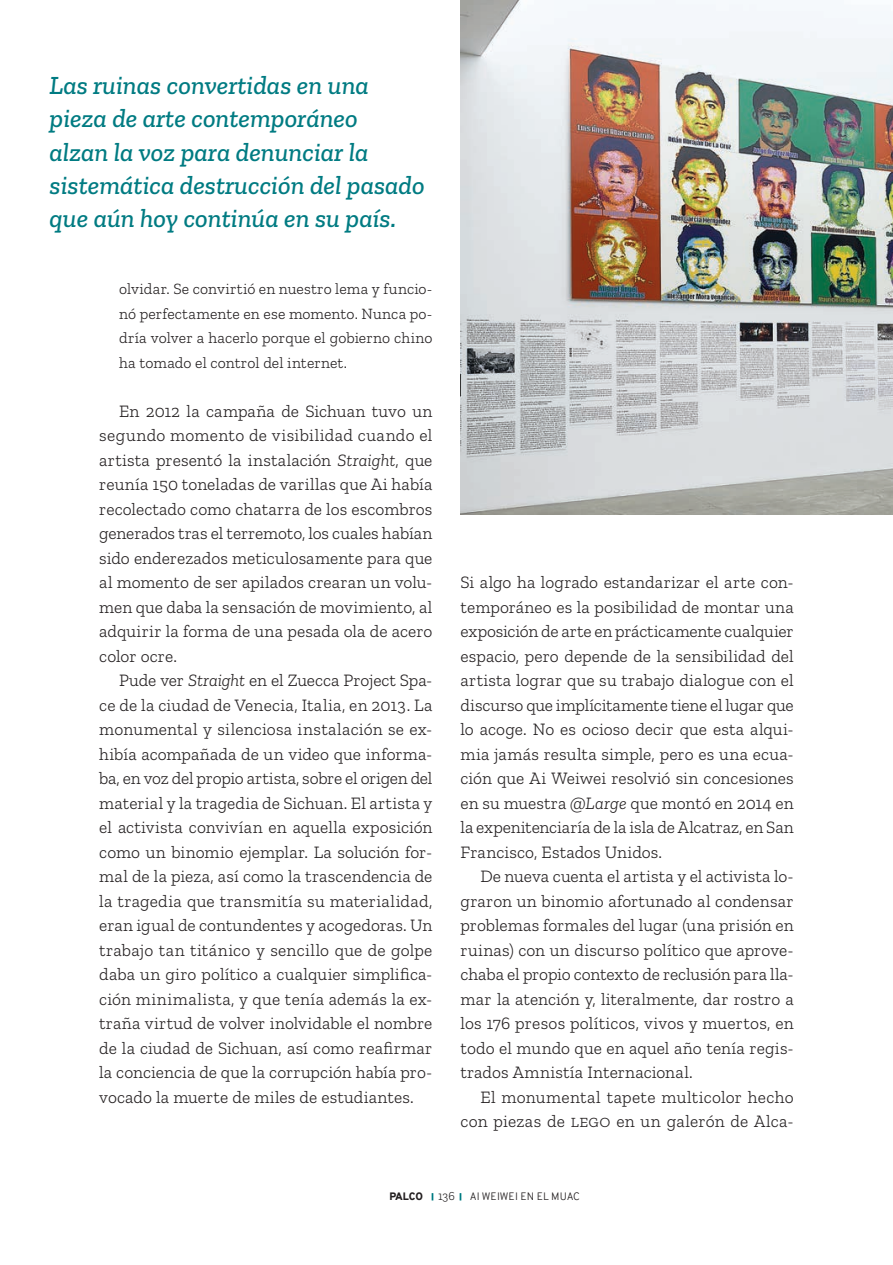
<style>
.page{position:relative;width:893px;height:1265px;background:#fff}
.page>*{position:absolute;margin:0;border:0;box-sizing:border-box;transform-origin:0 0}
.Destacado_página_der{font:italic 500 26.25px/33.2px "Zilla Slab";color:#007b82}
.Cuerpo_del_texto{font:300 17.5px/24.5px "Zilla Slab";letter-spacing:.005em;color:#231f20;text-align:justify}
.Sangrado_primer_párr{font:300 15.75px/24.5px "Zilla Slab";letter-spacing:.005em;color:#231f20;text-align:justify}
.Folio{font:300 12.25px "Zilla Slab";color:#231f20}
.Corniza_título{font:300 10.5px "Overpass";color:#231f20}
.Corniza_sección{font:900 10.5px "Overpass";letter-spacing:-.005em;color:#231f20}
.s1{font-style:italic}
</style>
<div class="page">
<img style="left:460px;top:0;width:433px;height:515px">
<p class="Destacado_página_der" style="left:50px;top:69px;width:377px">Las ruinas convertidas en una pieza de arte contemporáneo<br>alzan la voz para denunciar la sistemática destrucción del pasado que aún hoy continúa en su país.</p>
<p class="Sangrado_primer_párr" style="left:119px;top:277px;width:315px">olvidar. Se convirtió en nuestro lema y funcio&shy;nó perfectamente en ese momento. Nunca po&shy;dría volver a hacerlo porque el gobierno chino ha tomado el control del internet.</p>
<p class="Cuerpo_del_texto" style="left:99px;top:399px;width:335px;text-indent:20px">En 2012 la campaña de Sichuan tuvo un segundo momento de visibilidad cuando el artista presentó la instalación <span class="s1">Straight</span>, que reunía 150 toneladas de varillas que Ai había recolectado como chatarra de los escombros generados tras el terremoto, los cuales habían sido enderezados meticulosamente para que al momento de ser apilados crearan un volu&shy;men que daba la sensación de movimiento, al adquirir la forma de una pesada ola de acero color ocre.</p>
<p class="Cuerpo_del_texto" style="left:99px;top:668px;width:335px;text-indent:20px">Pude ver <span class="s1">Straight</span> en el Zuecca Project Spa&shy;ce de la ciudad de Venecia, Italia, en 2013. La monumental y silenciosa instalación se ex&shy;hibía acompañada de un video que informa&shy;ba, en voz del propio artista, sobre el origen del material y la tragedia de Sichuan. El artista y el activista convivían en aquella exposición como un binomio ejemplar. La solución for&shy;mal de la pieza, así como la trascendencia de la tragedia que transmitía su materialidad, eran igual de contundentes y acogedoras. Un trabajo tan titánico y sencillo que de golpe daba un giro político a cualquier simplifica&shy;ción minimalista, y que tenía además la ex&shy;traña virtud de volver inolvidable el nombre de la ciudad de Sichuan, así como reafirmar la conciencia de que la corrupción había pro&shy;vocado la muerte de miles de estudiantes.</p>
<p class="Cuerpo_del_texto" style="left:460px;top:570px;width:335px">Si algo ha logrado estandarizar el arte con&shy;temporáneo es la posibilidad de montar una exposición de arte en prácticamente cualquier espacio, pero depende de la sensibilidad del artista lograr que su trabajo dialogue con el discurso que implícitamente tiene el lugar que lo acoge. No es ocioso decir que esta alqui&shy;mia jamás resulta simple, pero es una ecua&shy;ción que Ai Weiwei resolvió sin concesiones en su muestra <span class="s1">@Large</span> que montó en 2014 en la expenitenciaría de la isla de Alcatraz, en San Francisco, Estados Unidos.</p>
<p class="Cuerpo_del_texto" style="left:460px;top:864px;width:335px;text-indent:20px">De nueva cuenta el artista y el activista lo&shy;graron un binomio afortunado al condensar problemas formales del lugar (una prisión en ruinas) con un discurso político que aprove&shy;chaba el propio contexto de reclusión para lla&shy;mar la atención y, literalmente, dar rostro a los 176 presos políticos, vivos y muertos, en todo el mundo que en aquel año tenía regis&shy;trados Amnistía Internacional.</p>
<p class="Cuerpo_del_texto" style="left:460px;top:1085px;width:335px;text-align:right">El monumental tapete multicolor hecho con piezas de LEGO en un galerón de Alca-</p>
<p class="Corniza_sección" style="left:389px;top:1189px;width:35px">PALCO</p>
<p class="Folio" style="left:438px;top:1189px;width:18px">136</p>
<p class="Corniza_título" style="left:470px;top:1189px;width:112px">AI WEIWEI EN EL MUAC</p>
</div>
